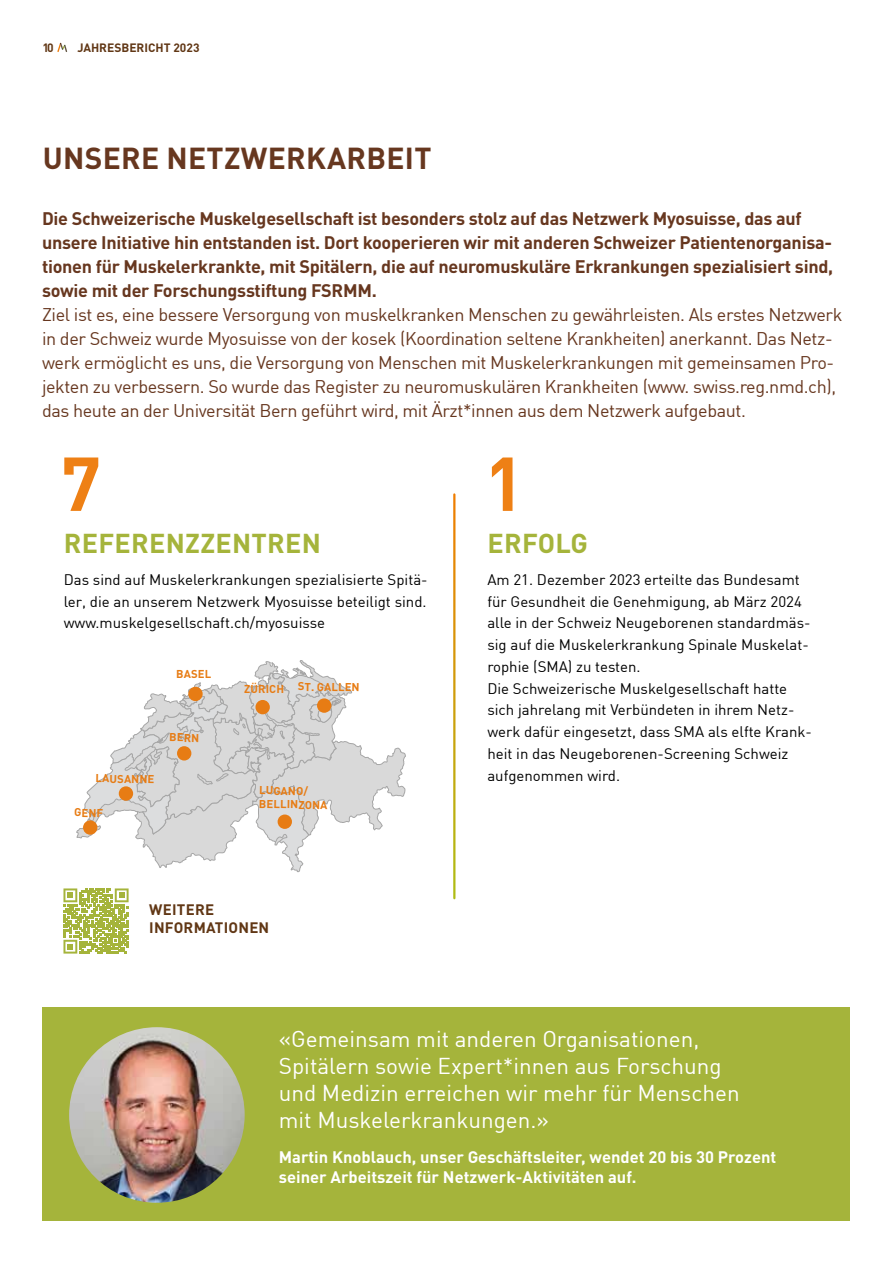
<style>
.page{position:relative;width:893px;height:1263px;background:#fff}
.page>*{position:absolute;margin:0;border:0;box-sizing:border-box;transform-origin:0 0}
.t1{font:700 75px "DIN Pro";color:#ee8015}
.t2{font:700 30px "DIN Pro";letter-spacing:.01em;color:#67371f}
.t3{font:700 27px "DIN Pro";letter-spacing:.01em;color:#a5b43b}
.t4{font:22.5px/27px "DIN";color:#fff}
.t5{font:18px/24px "DIN";letter-spacing:-.02em;color:#67371f}
.t6{font:700 18px/24px "DIN Pro";letter-spacing:-.015em;color:#67371f}
.t7{font:700 16.5px/19.8px "DINOT";color:#fff}
.t8{font:15px/21.8px "DIN";color:#000;text-align:justify}
.t9{font:700 15px/18px "DINOT";letter-spacing:.015em;color:#613715}
.t10{font:700 12px "DINOT";color:#613715}
.t11{font:700 11.25px/13.5px "DINOT";letter-spacing:.01em;color:#e77c14}
</style>
<div class="page">
<svg style="left:57px;top:43px;width:10px;height:9px"></svg>
<div style="left:43px;top:1007px;width:807px;height:213px;background:#a5b43b"></div>
<img style="left:69px;top:1027px;width:176px;height:176px;border-radius:88px">
<svg style="left:63px;top:888px;width:66px;height:66px"></svg>
<svg style="left:77px;top:660px;width:329px;height:212px"></svg>
<div style="left:255px;top:700px;width:15px;height:14px;background:#e77c14;border-radius:50%"></div>
<div style="left:188px;top:687px;width:15px;height:14px;background:#e77c14;border-radius:50%"></div>
<div style="left:278px;top:814px;width:14px;height:15px;background:#e77c14;border-radius:50%"></div>
<div style="left:317px;top:698px;width:14px;height:15px;background:#e77c14;border-radius:50%"></div>
<div style="left:177px;top:746px;width:14px;height:14px;background:#e77c14;border-radius:50%"></div>
<div style="left:119px;top:786px;width:14px;height:15px;background:#e77c14;border-radius:50%"></div>
<div style="left:83px;top:820px;width:14px;height:15px;background:#e77c14;border-radius:50%"></div>
<p class="t10" style="left:43px;top:39px;width:13px">10</p>
<p class="t10" style="left:77px;top:39px;width:124px">JAHRESBERICHT 2023</p>
<h2 class="t2" style="left:43px;top:135px;width:390px">UNSERE NETZWERKARBEIT</h2>
<p class="t6" style="left:42px;top:206px;width:793px">Die Schweizerische Muskelgesellschaft ist besonders stolz auf das Netzwerk Myosuisse, das auf unsere Initiative hin entstanden ist. Dort kooperieren wir mit anderen Schweizer Patientenorganisa&shy;tionen für Muskelerkrankte, mit Spitälern, die auf neuromuskuläre Erkrankungen spezialisiert sind, sowie mit der Forschungsstiftung FSRMM.</p>
<p class="t5" style="left:42px;top:302px;width:802px">Ziel ist es, eine bessere Versorgung von muskelkranken Menschen zu gewährleisten. Als erstes Netzwerk in der Schweiz wurde Myosuisse von der kosek (Koordination seltene Krankheiten) anerkannt. Das Netz&shy;werk ermöglicht es uns, die Versorgung von Menschen mit Muskelerkrankungen mit gemeinsamen Pro&shy;jekten zu verbessern. So wurde das Register zu neuromuskulären Krankheiten (www. swiss.reg.nmd.ch), das heute an der Universität Bern geführt wird, mit Ärzt*innen aus dem Netzwerk aufgebaut.</p>
<h1 class="t1" style="left:61px;top:425px;width:42px">7</h1>
<h3 class="t3" style="left:64px;top:522px;width:259px">REFERENZZENTREN</h3>
<p class="t8" style="left:64px;top:568px;width:365px">Das sind auf Muskelerkrankungen spezialisierte Spitä&shy;ler, die an unserem Netzwerk Myosuisse beteiligt sind. www.muskelgesellschaft.ch/myosuisse</p>
<p class="t11" style="left:176px;top:667px;width:37px">BASEL</p>
<p class="t11" style="left:96px;top:771px;width:60px;rotate:1deg">LAUSANNE</p>
<p class="t11" style="left:74px;top:805px;width:31px;rotate:1deg">GENF</p>
<p class="t11" style="left:169px;top:730px;width:32px;rotate:1deg">BERN</p>
<p class="t11" style="left:244px;top:681px;width:41px">ZÜRICH</p>
<p class="t11" style="left:298px;top:679px;width:63px;rotate:1deg">ST. GALLEN</p>
<p class="t11" style="left:259px;top:783px;width:70px;rotate:1deg">LUGANO/<br>BELLINZONA</p>
<p class="t9" style="left:149px;top:900px;width:122px">WEITERE<br>INFORMATIONEN</p>
<h1 class="t1" style="left:484px;top:425px;width:42px">1</h1>
<h3 class="t3" style="left:487px;top:522px;width:102px">ERFOLG</h3>
<p class="t8" style="left:487px;top:568px;width:326px;text-align:left">Am 21. Dezember 2023 erteilte das Bundesamt für Gesundheit die Genehmigung, ab März 2024 alle in der Schweiz Neugeborenen standardmäs&shy;sig auf die Muskelerkrankung Spinale Muskelat&shy;rophie (SMA) zu testen.<br>Die Schweizerische Muskelgesellschaft hatte sich jahrelang mit Verbündeten in ihrem Netz&shy;werk dafür eingesetzt, dass SMA als elfte Krank&shy;heit in das Neugeborenen-Screening Schweiz aufgenommen wird.</p>
<h3 class="t4" style="left:279px;top:1025px;width:462px">«Gemeinsam mit anderen Organisationen, Spitälern sowie Expert*innen aus Forschung und Medizin erreichen wir mehr für Menschen mit Muskelerkrankungen.»</h3>
<p class="t7" style="left:279px;top:1147px;width:499px">Martin Knoblauch, unser Geschäftsleiter, wendet 20 bis 30 Prozent seiner Arbeitszeit für Netzwerk-Aktivitäten auf.</p>
</div>
